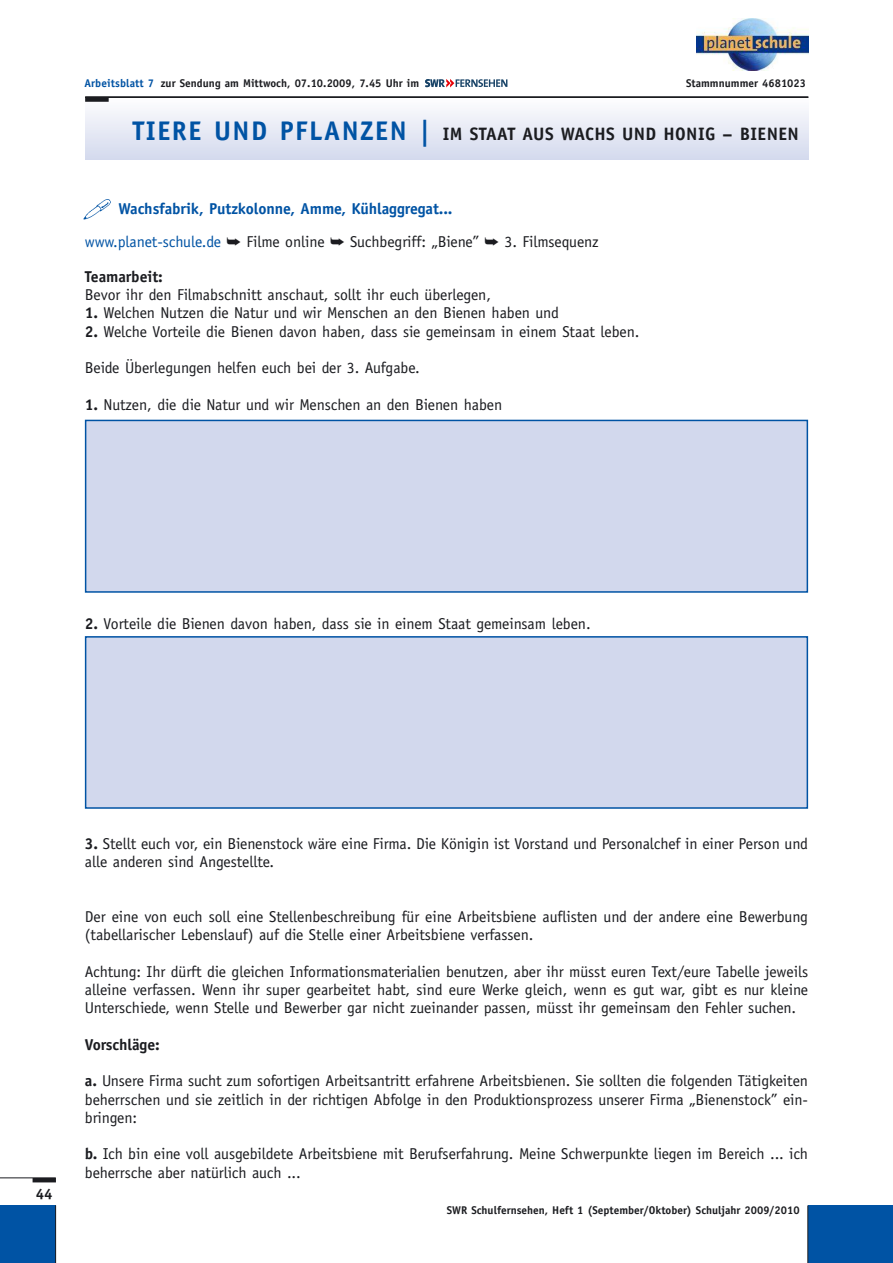
<style>
.page{position:relative;width:893px;height:1263px;background:#fff}
.page>*{position:absolute;margin:0;border:0;box-sizing:border-box;transform-origin:0 0}
.t1{font:700 18px "Officina Sans";letter-spacing:.02em;color:#1b1c20}
.t2{font:15.75px/18.3px "Officina Sans";letter-spacing:-.005em;color:#1b1c20}
.t3{font:700 15.75px/33px "Officina Sans";letter-spacing:-.005em;color:#0053a4}
.t4{font:700 15.75px "Officina Sans";letter-spacing:-.005em;color:#1b1c20}
.t5{font:700 15px "Officina Sans";color:#1b1c20}
.t6{font:700 11.25px "Officina Sans";letter-spacing:.005em;color:#1b1c20}
.s1{color:#0053a4}
.s2{font-size:27px;color:#0053a4}
.s3{font-weight:400}
.s4{color:#1b1c20}
.s5{font-weight:400;color:#1b1c20}
.s6{font-weight:700}
</style>
<div class="page">
<div style="left:808px;top:1205px;width:84px;height:58px;background:#0053a4"></div>
<hr style="left:807px;top:1205px;width:1px;height:58px;background:#1b1c20">
<div style="left:0;top:1205px;width:56px;height:58px;background:#0053a4"></div>
<hr style="left:33px;top:1178px;width:23px;height:4px;background:#1b1c20">
<hr style="left:0;top:1178px;width:56px;height:1px;background:#1b1c20">
<hr style="left:55px;top:1205px;width:1px;height:58px;background:#1b1c20">
<img style="left:83px;top:199px;width:28px;height:21px">
<hr style="left:85px;top:155px;width:723px;height:4px;background:#d5dbee">
<hr style="left:85px;top:151px;width:723px;height:4px;background:#d8ddef">
<hr style="left:85px;top:147px;width:723px;height:4px;background:#dadff0">
<hr style="left:85px;top:143px;width:723px;height:4px;background:#dde1f1">
<hr style="left:85px;top:139px;width:723px;height:4px;background:#dfe3f2">
<hr style="left:85px;top:138px;width:723px;height:4px;background:#e0e4f2">
<hr style="left:85px;top:134px;width:723px;height:4px;background:#dde1f1">
<hr style="left:85px;top:130px;width:723px;height:4px;background:#e0e4f3">
<hr style="left:85px;top:126px;width:723px;height:4px;background:#e4e7f4">
<hr style="left:85px;top:123px;width:723px;height:3px;background:#e7eaf6">
<hr style="left:85px;top:120px;width:723px;height:3px;background:#eaedf7">
<hr style="left:85px;top:117px;width:723px;height:3px;background:#edeff8">
<hr style="left:85px;top:114px;width:723px;height:3px;background:#eff1f9">
<hr style="left:85px;top:111px;width:723px;height:3px;background:#f2f4fa">
<hr style="left:85px;top:108px;width:723px;height:3px;background:#f5f6fb">
<hr style="left:85px;top:105px;width:723px;height:3px;background:#f7f9fc">
<hr style="left:85px;top:102px;width:723px;height:3px;background:#fafafd">
<div style="left:85px;top:97px;width:24px;height:5px;background:#1b1c20"></div>
<hr style="left:85px;top:97px;width:723px;height:1px;background:#1b1c20">
<svg style="left:425px;top:79px;width:82px;height:8px"></svg>
<div style="left:86px;top:420px;width:721px;height:172px;background:#d2d8ed"></div>
<div style="left:85px;top:420px;width:723px;height:173px;border:2px solid #0053a4"></div>
<div style="left:86px;top:637px;width:721px;height:171px;background:#d2d8ed"></div>
<div style="left:85px;top:636px;width:723px;height:173px;border:2px solid #0053a4"></div>
<img style="left:697px;top:18px;width:111px;height:52px">
<p class="t6" style="left:84px;top:79px;width:336px"><span class="s1">Arbeitsblatt 7</span> zur Sendung am Mittwoch, 07.10.2009, 7.45 Uhr im</p>
<p class="t6" style="left:686px;top:79px;width:122px">Stammnummer 4681023</p>
<p class="t1" style="left:132px;top:127px;width:667px"><span class="s2">TIERE UND PFLANZEN |</span> IM STAAT AUS WACHS UND HONIG – BIENEN</p>
<p class="t3" style="left:85px;top:193px;width:515px;text-indent:34px">Wachsfabrik, Putzkolonne, Amme, Kühlaggregat...<br><span class="s3">www.planet-schule.de</span> <span class="s4">➥</span> <span class="s5">Filme online</span> <span class="s4">➥</span> <span class="s5">Suchbegriff: „Biene”</span> <span class="s4">➥</span> <span class="s5">3. Filmsequenz</span></p>
<p class="t4" style="left:85px;top:270px;width:79px">Teamarbeit:</p>
<p class="t2" style="left:85px;top:287px;width:407px">Bevor ihr den Filmabschnitt anschaut, sollt ihr euch überlegen,</p>
<p class="t2" style="left:85px;top:305px;width:475px"><span class="s6">1.</span> Welchen Nutzen die Natur und wir Menschen an den Bienen haben und</p>
<p class="t2" style="left:85px;top:323px;width:556px"><span class="s6">2.</span> Welche Vorteile die Bienen davon haben, dass sie gemeinsam in einem Staat leben.</p>
<p class="t2" style="left:85px;top:360px;width:336px">Beide Überlegungen helfen euch bei der 3. Aufgabe.</p>
<p class="t2" style="left:85px;top:397px;width:419px"><span class="s6">1.</span> Nutzen, die die Natur und wir Menschen an den Bienen haben</p>
<p class="t2" style="left:85px;top:616px;width:507px"><span class="s6">2.</span> Vorteile die Bienen davon haben, dass sie in einem Staat gemeinsam leben.</p>
<p class="t5" style="left:36px;top:1188px;width:18px">44</p>
<p class="t2" style="left:85px;top:835px;width:724px"><span class="s6">3.</span> Stellt euch vor, ein Bienenstock wäre eine Firma. Die Königin ist Vorstand und Personalchef in einer Person und alle anderen sind Angestellte.</p>
<p class="t2" style="left:85px;top:909px;width:724px">Der eine von euch soll eine Stellenbeschreibung für eine Arbeitsbiene auflisten und der andere eine Bewerbung (tabellarischer Lebenslauf) auf die Stelle einer Arbeitsbiene verfassen.</p>
<p class="t2" style="left:85px;top:963px;width:724px;text-align:justify">Achtung: Ihr dürft die gleichen Informationsmaterialien benutzen, aber ihr müsst euren Text/eure Tabelle jeweils alleine verfassen. Wenn ihr super gearbeitet habt, sind eure Werke gleich, wenn es gut war, gibt es nur kleine Unterschiede, wenn Stelle und Bewerber gar nicht zueinander passen, müsst ihr gemeinsam den Fehler suchen.</p>
<p class="t4" style="left:85px;top:1038px;width:76px">Vorschläge:</p>
<p class="t2" style="left:85px;top:1073px;width:724px;text-align:justify"><span class="s6">a.</span> Unsere Firma sucht zum sofortigen Arbeitsantritt erfahrene Arbeitsbienen. Sie sollten die folgenden Tätigkeiten beherrschen und sie zeitlich in der richtigen Abfolge in den Produktionsprozess unserer Firma „Bienenstock” ein&shy;bringen:</p>
<p class="t2" style="left:85px;top:1146px;width:724px"><span class="s6">b.</span> Ich bin eine voll ausgebildete Arbeitsbiene mit Berufserfahrung. Meine Schwerpunkte liegen im Bereich ... ich beherrsche aber natürlich auch ...</p>
<p class="t6" style="left:447px;top:1205px;width:354px">SWR Schulfernsehen, Heft 1 (September/Oktober) Schuljahr 2009/2010</p>
</div>
